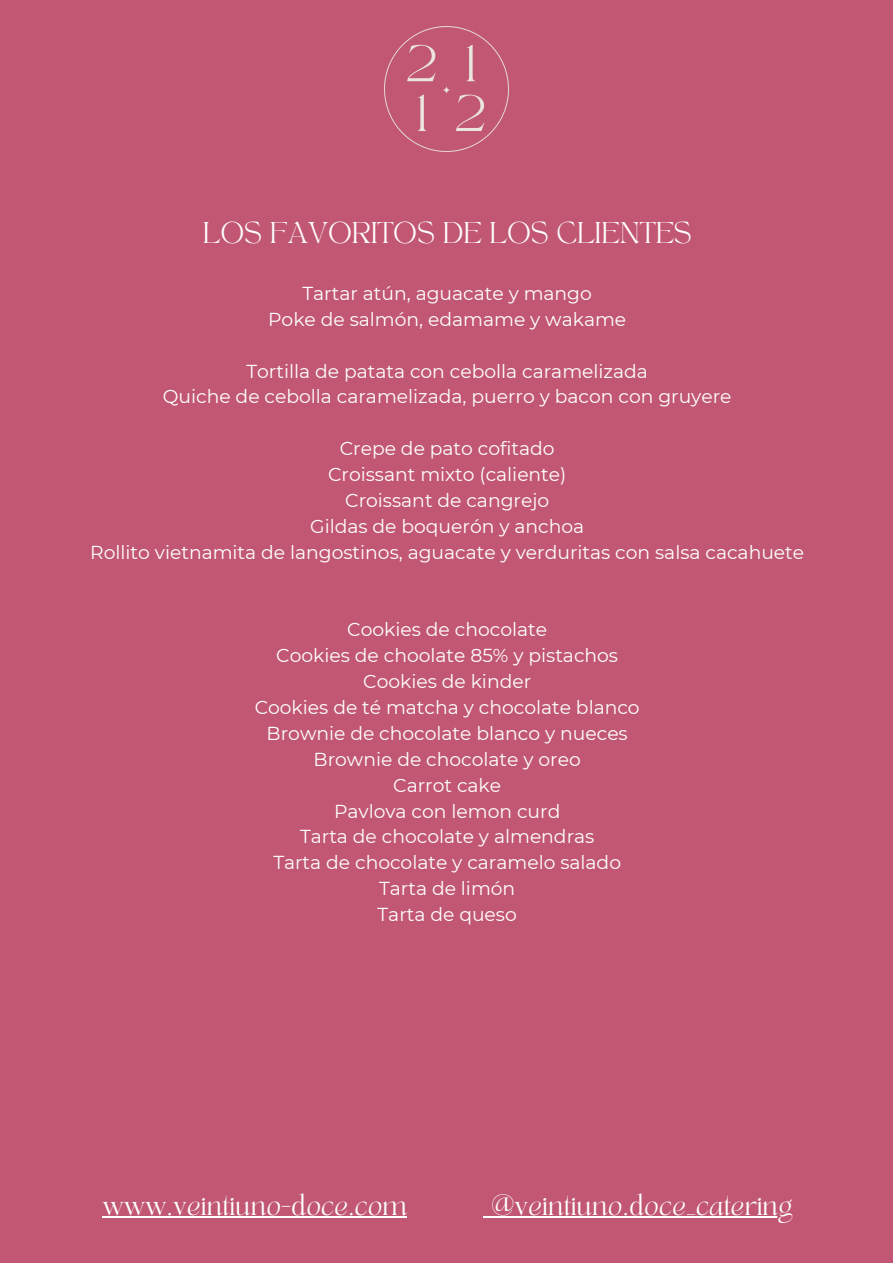
<style>
.page{position:relative;width:893px;height:1263px;background:#c15773}
.page>*{position:absolute;margin:0;border:0;box-sizing:border-box;transform-origin:0 0}
.t1{font:21px "TANAEGEAN";color:#fff}
.t2{font:20.25px "TANAEGEAN";color:#fff}
.t3{font:18.75px "Montserrat";color:#fff}
</style>
<div class="page">
<img style="left:384px;top:26px;width:125px;height:126px">
<hr style="left:102px;top:1216px;width:305px;height:2px;background:#fff">
<svg style="left:483px;top:1216px;width:8px;height:2px"></svg>
<hr style="left:491px;top:1216px;width:301px;height:2px;background:#fff">
<p class="t1" style="left:203px;top:221px;width:490px">LOS FAVORITOS DE LOS CLIENTES</p>
<p class="t3" style="left:302px;top:282px;width:291px">Tartar atún, aguacate y mango</p>
<h1 class="t3" style="left:268px;top:308px;width:359px">Poke de salmón, edamame y wakame</h1>
<p class="t3" style="left:246px;top:359px;width:403px">Tortilla de patata con cebolla caramelizada</p>
<p class="t3" style="left:163px;top:385px;width:570px">Quiche de cebolla caramelizada, puerro y bacon con gruyere</p>
<p class="t3" style="left:340px;top:437px;width:216px">Crepe de pato cofitado</p>
<p class="t3" style="left:328px;top:463px;width:240px">Croissant mixto (caliente)</p>
<p class="t3" style="left:345px;top:489px;width:205px">Croissant de cangrejo</p>
<p class="t3" style="left:310px;top:515px;width:275px">Gildas de boquerón y anchoa</p>
<p class="t3" style="left:90px;top:541px;width:715px">Rollito vietnamita de langostinos, aguacate y verduritas con salsa cacahuete</p>
<p class="t3" style="left:347px;top:618px;width:201px">Cookies de chocolate</p>
<p class="t3" style="left:276px;top:644px;width:343px">Cookies de choolate 85% y pistachos</p>
<p class="t3" style="left:363px;top:670px;width:169px">Cookies de kinder</p>
<p class="t3" style="left:255px;top:696px;width:386px">Cookies de té matcha y chocolate blanco</p>
<p class="t3" style="left:267px;top:722px;width:363px">Brownie de chocolate blanco y nueces</p>
<p class="t3" style="left:314px;top:748px;width:269px">Brownie de chocolate y oreo</p>
<p class="t3" style="left:393px;top:773px;width:109px">Carrot cake</p>
<p class="t3" style="left:334px;top:799px;width:228px">Pavlova con lemon curd</p>
<p class="t3" style="left:300px;top:825px;width:296px">Tarta de chocolate y almendras</p>
<p class="t3" style="left:273px;top:851px;width:349px">Tarta de chocolate y caramelo salado</p>
<p class="t3" style="left:379px;top:877px;width:138px">Tarta de limón</p>
<p class="t3" style="left:377px;top:903px;width:141px">Tarta de queso</p>
<h2 class="t2" style="left:102px;top:1193px;width:306px">www.veintiuno-doce.com</h2>
<p class="t2" style="left:491px;top:1193px;width:302px">@veintiuno.doce_catering</p>
</div>
